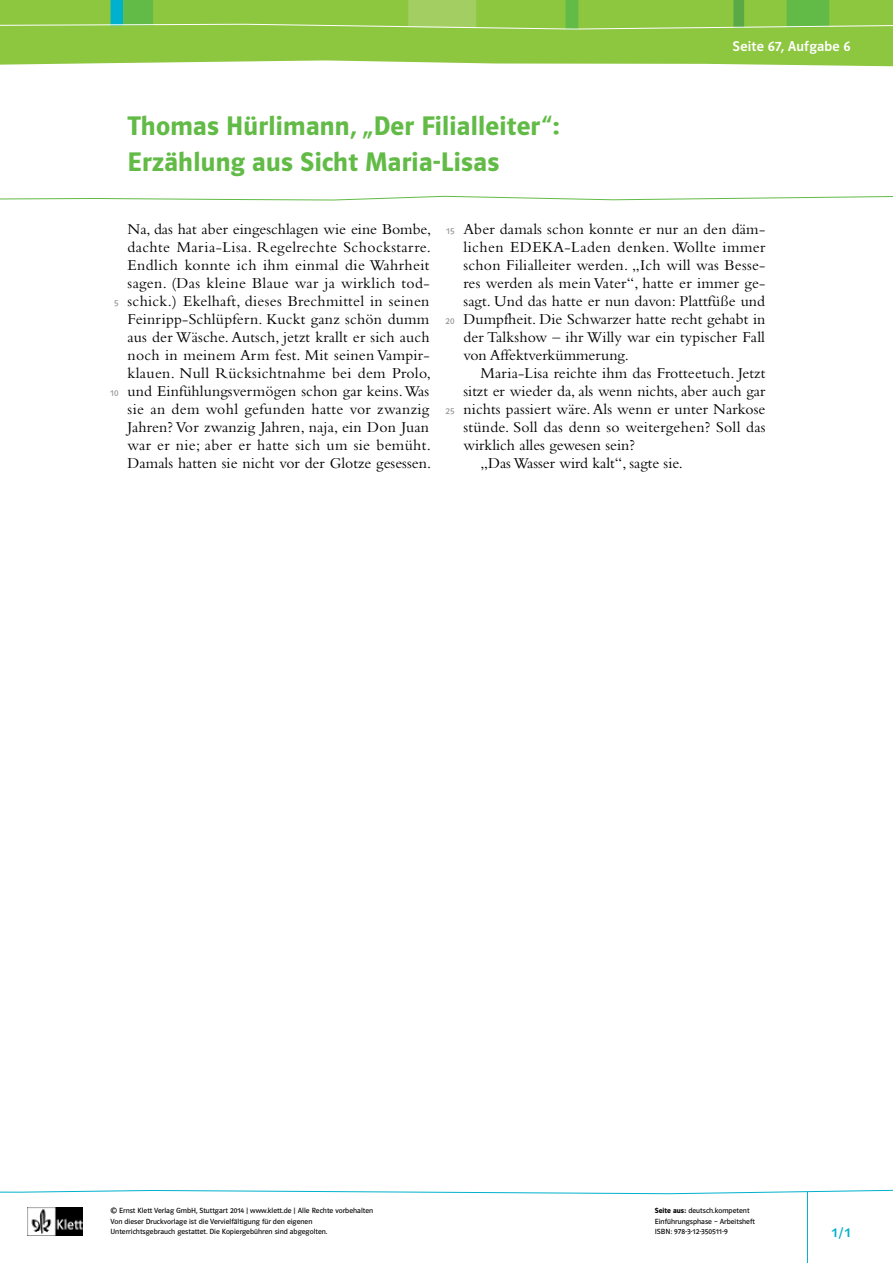
<style>
.page{position:relative;width:893px;height:1263px;background:#fff}
.page>*{position:absolute;margin:0;border:0;box-sizing:border-box;transform-origin:0 0}
.t1{font:27px/36px "Polo ST11 K Hfett";letter-spacing:.01em;color:#62bb46}
.t2{font:15.75px/18px "Bembo";letter-spacing:.01em;color:#000}
.t3{font:14.25px "Polo ST11 K Krftg";letter-spacing:.015em;color:#fff}
.t4{font:13.5px "Polo ST11 K Krftg";color:#00b1cd}
.t5{font:9px "Polo ST11 K Buch";letter-spacing:.04em;color:#939598}
.t6{font:7.5px/10.1px "Polo ST11 K Buch";color:#000}
.s1{font-family:"Polo ST11 K Hfett"}
</style>
<div class="page">
<svg style="left:0;top:30px;width:893px;height:36px;background:#95ca4d"></svg>
<svg style="left:0;top:0;width:893px;height:30px;background:#8cc74a"></svg>
<img style="left:27px;top:1207px;width:56px;height:28px">
<svg style="left:0;top:196px;width:893px;height:5px"></svg>
<svg style="left:0;top:1189px;width:893px;height:5px"></svg>
<hr style="left:807px;top:1192px;width:1px;height:71px;background:#00b1cd">
<h1 class="t1" style="left:128px;top:108px;width:433px">Thomas Hürlimann, „Der Filialleiter“:<br>Erzählung aus Sicht Maria-Lisas</h1>
<p class="t3" style="left:733px;top:39px;width:119px">Seite 67, Aufgabe 6</p>
<p class="t2" style="left:128px;top:220px;width:305px">Na, das hat aber eingeschlagen wie eine Bombe, dachte Maria-Lisa. Regelrechte Schockstarre.<br>Endlich konnte ich ihm einmal die Wahrheit sagen. (Das kleine Blaue war ja wirklich tod&shy;schick.) Ekelhaft, dieses Brechmittel in seinen Feinripp-Schlüpfern. Kuckt ganz schön dumm aus der Wäsche. Autsch, jetzt krallt er sich auch noch in meinem Arm fest. Mit seinen Vampir&shy;klauen. Null Rücksichtnahme bei dem Prolo, und Einfühlungsvermögen schon gar keins. Was sie an dem wohl gefunden hatte vor zwanzig Jahren? Vor zwanzig Jahren, naja, ein Don Juan war er nie; aber er hatte sich um sie bemüht.<br>Damals hatten sie nicht vor der Glotze gesessen.</p>
<p class="t2" style="left:463px;top:220px;width:303px;text-align:justify">Aber damals schon konnte er nur an den däm&shy;lichen EDEKA-Laden denken. Wollte immer schon Filialleiter werden. „Ich will was Besse&shy;res werden als mein Vater“, hatte er immer ge&shy;sagt. Und das hatte er nun davon: Plattfüße und Dumpfheit. Die Schwarzer hatte recht gehabt in der Talkshow – ihr Willy war ein typischer Fall von Affektverkümmerung.</p>
<p class="t5" style="left:446px;top:226px;width:10px">15</p>
<p class="t5" style="left:114px;top:298px;width:6px">5</p>
<p class="t5" style="left:445px;top:316px;width:11px">20</p>
<p class="t2" style="left:480px;top:364px;width:286px">Maria-Lisa reichte ihm das Frotteetuch. Jetzt</p>
<p class="t2" style="left:463px;top:382px;width:303px">sitzt er wieder da, als wenn nichts, aber auch gar</p>
<p class="t2" style="left:463px;top:400px;width:303px">nichts passiert wäre. Als wenn er unter Narkose</p>
<p class="t2" style="left:463px;top:418px;width:304px">stünde. Soll das denn so weitergehen? Soll das</p>
<p class="t2" style="left:463px;top:436px;width:173px">wirklich alles gewesen sein?</p>
<p class="t2" style="left:480px;top:454px;width:204px">„Das Wasser wird kalt“, sagte sie.</p>
<p class="t5" style="left:110px;top:388px;width:10px">10</p>
<p class="t5" style="left:445px;top:406px;width:11px">25</p>
<p class="t6" style="left:111px;top:1206px;width:264px">© Ernst Klett Verlag GmbH, Stuttgart 2014 | www.klett.de | Alle Rechte vorbehalten<br>Von dieser Druckvorlage ist die Vervielfältigung für den eigenen<br>Unterrichtsgebrauch gestattet. Die Kopiergebühren sind abgegolten.</p>
<p class="t6" style="left:655px;top:1206px;width:102px"><span class="s1">Seite aus:</span> deutsch.kompetent<br>Einführungsphase – Arbeitsheft<br>ISBN: 978-3-12-350511-9</p>
<p class="t4" style="left:832px;top:1225px;width:20px">1/1</p>
</div>
